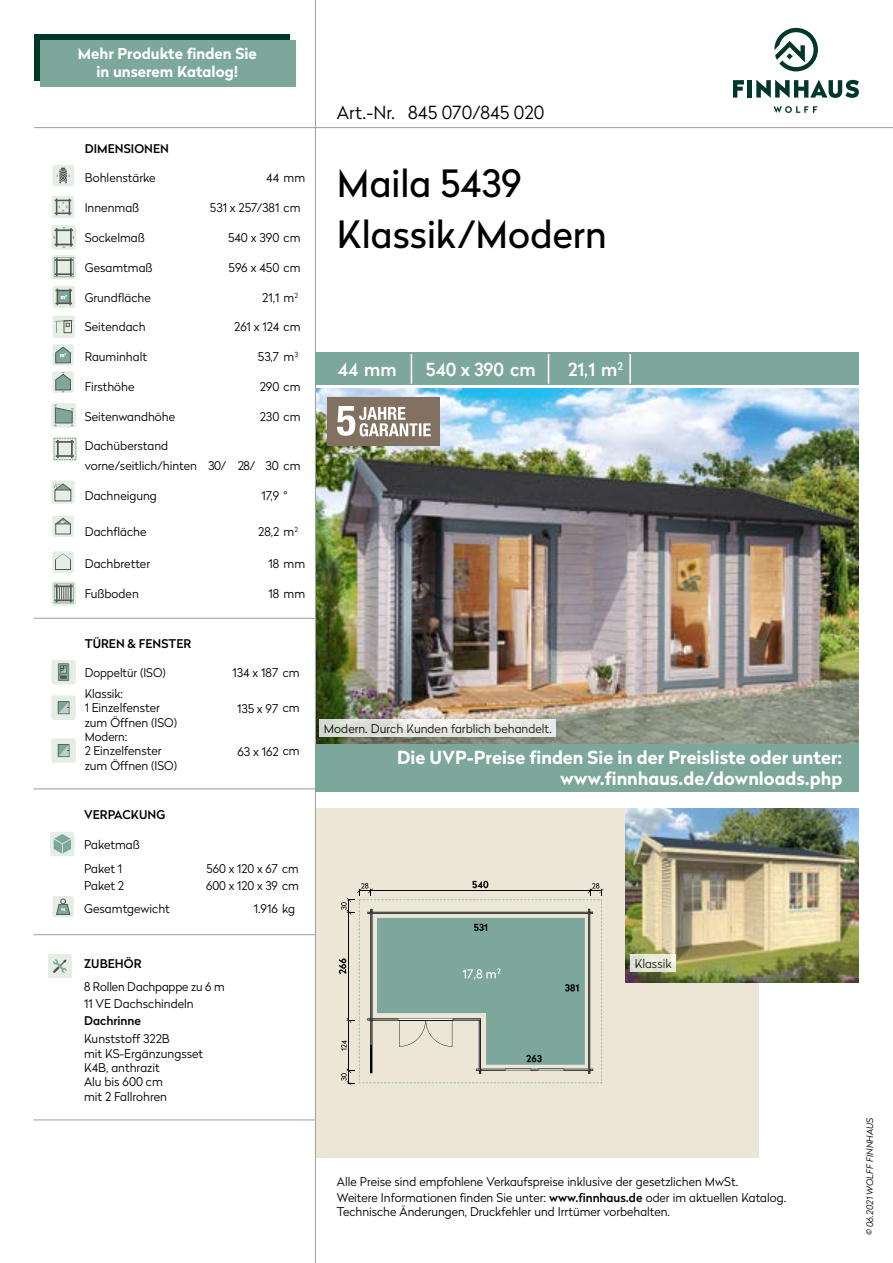
<style>
.page{position:relative;width:893px;height:1263px;background:#fff}
.page>*{position:absolute;margin:0;border:0;box-sizing:border-box;transform-origin:0 0}
.t1{font:37.5px/51px "Radikal";color:#000}
.t2{font:700 18px/21.6px "Radikal";color:#fff;text-align:right}
.t3{font:300 18px "Radikal";color:#000}
.t4{font:500 18px "Radikal";color:#fff}
.t5{font:700 15px/18px "Radikal";color:#fff;text-align:center}
.t6{font:300 12px/14.4px "Radikal";color:#000}
.t7{font:500 12px "Radikal";letter-spacing:.005em;color:#000}
.t8{font:italic 300 9px "Radikal";color:#000}
.s1{font-weight:500}
</style>
<div class="page">
<div style="left:34px;top:34px;width:255px;height:46px;background:#00372a"></div>
<hr style="left:316px;top:127px;width:577px;height:1px;background:#9d9d9c">
<hr style="left:315px;top:0;width:1px;height:1263px;background:#9d9d9c">
<div style="left:40px;top:41px;width:255px;height:46px;background:#7ea79b"></div>
<div style="left:316px;top:808px;width:442px;height:350px;background:#ebe6d6"></div>
<div style="left:315px;top:352px;width:544px;height:32px;background:#7ea79b"></div>
<img style="left:316px;top:388px;width:543px;height:356px">
<div style="left:328px;top:397px;width:112px;height:48px;background:#827060"></div>
<svg style="left:337px;top:406px;width:94px;height:30px"></svg>
<div style="left:52px;top:660px;width:24px;height:24px;background:#e4eee4;border-radius:3px"></div>
<svg style="left:58px;top:663px;width:11px;height:18px"></svg>
<div style="left:52px;top:695px;width:24px;height:25px;background:#e4eee4;border-radius:3px"></div>
<svg style="left:58px;top:701px;width:12px;height:13px"></svg>
<div style="left:52px;top:738px;width:24px;height:25px;background:#e4eee4;border-radius:3px"></div>
<svg style="left:58px;top:744px;width:12px;height:13px"></svg>
<div style="left:52px;top:165px;width:22px;height:21px;background:#e4eee4;border-radius:2px"></div>
<svg style="left:57px;top:168px;width:13px;height:15px"></svg>
<div style="left:52px;top:196px;width:22px;height:22px;background:#e4eee4;border-radius:2px"></div>
<svg style="left:55px;top:199px;width:16px;height:16px"></svg>
<div style="left:51px;top:225px;width:25px;height:25px;background:#e4eee4;border-radius:3px"></div>
<svg style="left:54px;top:227px;width:20px;height:21px"></svg>
<div style="left:52px;top:255px;width:24px;height:24px;background:linear-gradient(to right,#d0e0d5,#d8e6db);border-radius:3px"></div>
<svg style="left:54px;top:257px;width:20px;height:20px"></svg>
<div style="left:53px;top:286px;width:22px;height:22px;background:#e4eee4;border-radius:2px"></div>
<svg style="left:55px;top:289px;width:17px;height:16px"></svg>
<div style="left:53px;top:316px;width:22px;height:22px;background:#e4eee4;border-radius:2px"></div>
<svg style="left:55px;top:320px;width:18px;height:13px"></svg>
<div style="left:64px;top:320px;width:8px;height:13px;border:1px solid #575756"></div>
<div style="left:52px;top:344px;width:22px;height:22px;background:#e4eee4;border-radius:2px"></div>
<svg style="left:55px;top:346px;width:16px;height:18px"></svg>
<div style="left:52px;top:372px;width:22px;height:21px;background:#e4eee4;border-radius:2px"></div>
<svg style="left:55px;top:372px;width:16px;height:20px"></svg>
<div style="left:51px;top:403px;width:25px;height:25px;background:#e4eee4;border-radius:3px"></div>
<svg style="left:54px;top:405px;width:20px;height:21px"></svg>
<svg style="left:53px;top:437px;width:24px;height:24px"></svg>
<svg style="left:54px;top:438px;width:23px;height:22px"></svg>
<div style="left:51px;top:480px;width:24px;height:24px;background:#e4eee4;border-radius:2px"></div>
<svg style="left:53px;top:483px;width:19px;height:19px"></svg>
<div style="left:52px;top:516px;width:22px;height:21px;background:#e4eee4;border-radius:2px"></div>
<svg style="left:55px;top:517px;width:16px;height:18px"></svg>
<div style="left:52px;top:551px;width:22px;height:22px;background:#e4eee4;border-radius:2px"></div>
<svg style="left:55px;top:553px;width:16px;height:17px"></svg>
<svg style="left:52px;top:581px;width:24px;height:25px"></svg>
<svg style="left:54px;top:583px;width:20px;height:20px"></svg>
<div style="left:48px;top:954px;width:24px;height:24px;background:#e4eee4;border-radius:3px"></div>
<svg style="left:53px;top:959px;width:14px;height:14px"></svg>
<div style="left:50px;top:832px;width:25px;height:24px;background:#e4eee4;border-radius:3px"></div>
<svg style="left:54px;top:834px;width:17px;height:19px"></svg>
<div style="left:53px;top:896px;width:21px;height:21px;background:#e4eee4;border-radius:2px"></div>
<svg style="left:56px;top:899px;width:15px;height:16px"></svg>
<hr style="left:411px;top:354px;width:1px;height:30px;background:#fff">
<hr style="left:548px;top:354px;width:1px;height:30px;background:#fff">
<hr style="left:629px;top:354px;width:2px;height:30px;background:#fff">
<hr style="left:34px;top:618px;width:282px;height:1px;background:#9d9d9c">
<hr style="left:34px;top:788px;width:282px;height:1px;background:#9d9d9c">
<hr style="left:33px;top:1119px;width:282px;height:1px;background:#9d9d9c">
<hr style="left:34px;top:127px;width:281px;height:1px;background:#9d9d9c">
<hr style="left:33px;top:934px;width:282px;height:1px;background:#9d9d9c">
<svg style="left:339px;top:881px;width:265px;height:204px"></svg>
<hr style="left:370px;top:1045px;width:2px;height:28px;background:#010202">
<img style="left:625px;top:808px;width:234px;height:174px">
<svg style="left:320px;top:720px;width:236px;height:17px;background:#e3e4e0"></svg>
<div style="left:630px;top:955px;width:46px;height:17px;background:linear-gradient(to right,#dee1d7,#f0f1e0)"></div>
<div style="left:316px;top:744px;width:543px;height:48px;background:#7ea79b"></div>
<svg style="left:774px;top:28px;width:44px;height:43px"></svg>
<svg style="left:773px;top:106px;width:44px;height:7px"></svg>
<svg style="left:733px;top:80px;width:11px;height:18px"></svg>
<hr style="left:748px;top:80px;width:4px;height:18px;background:#00372a">
<svg style="left:756px;top:80px;width:103px;height:18px"></svg>
<p class="t5" style="left:78px;top:44px;width:181px">Mehr Produkte finden Sie in unserem Katalog!</p>
<p class="t7" style="left:85px;top:140px;width:86px">DIMENSIONEN</p>
<p class="t6" style="left:85px;top:170px;width:72px">Bohlenstärke</p>
<p class="t6" style="left:266px;top:170px;width:40px">44 mm</p>
<p class="t6" style="left:85px;top:200px;width:56px">Innenmaß</p>
<p class="t6" style="left:210px;top:200px;width:92px">531 x 257/381 cm</p>
<p class="t6" style="left:85px;top:230px;width:62px">Sockelmaß</p>
<p class="t6" style="left:228px;top:230px;width:74px">540 x 390 cm</p>
<p class="t6" style="left:85px;top:260px;width:69px">Gesamtmaß</p>
<p class="t6" style="left:229px;top:260px;width:73px">596 x 450 cm</p>
<p class="t6" style="left:85px;top:289px;width:68px">Grundfläche</p>
<p class="t6" style="left:262px;top:289px;width:37px">21,1 m<sup>2</sup></p>
<p class="t6" style="left:85px;top:319px;width:62px">Seitendach</p>
<p class="t6" style="left:234px;top:319px;width:68px">261 x 124 cm</p>
<p class="t6" style="left:85px;top:349px;width:64px">Rauminhalt</p>
<p class="t6" style="left:258px;top:349px;width:42px">53,7 m<sup>3</sup></p>
<p class="t6" style="left:85px;top:379px;width:51px">Firsthöhe</p>
<p class="t6" style="left:260px;top:379px;width:42px">290 cm</p>
<p class="t6" style="left:85px;top:408px;width:92px">Seitenwandhöhe</p>
<p class="t6" style="left:260px;top:408px;width:42px">230 cm</p>
<p class="t6" style="left:85px;top:436px;width:217px;line-height:19.5px">Dachüberstand<br>vorne/seitlich/hinten 30/ 28/ 30 cm</p>
<p class="t6" style="left:85px;top:488px;width:74px">Dachneigung</p>
<p class="t6" style="left:261px;top:488px;width:28px">17,9 °</p>
<p class="t6" style="left:85px;top:523px;width:63px">Dachfläche</p>
<p class="t6" style="left:258px;top:523px;width:41px">28,2 m<sup>2</sup></p>
<p class="t6" style="left:85px;top:556px;width:67px">Dachbretter</p>
<p class="t6" style="left:269px;top:556px;width:38px">18 mm</p>
<p class="t6" style="left:85px;top:586px;width:56px">Fußboden</p>
<p class="t6" style="left:269px;top:586px;width:38px">18 mm</p>
<p class="t7" style="left:85px;top:635px;width:108px">TÜREN &amp; FENSTER</p>
<p class="t6" style="left:85px;top:665px;width:83px">Doppeltür (ISO)</p>
<p class="t6" style="left:233px;top:665px;width:69px">134 x 187 cm</p>
<p class="t6" style="left:85px;top:686px;width:94px">Klassik:<br>1 Einzelfenster zum Öffnen (ISO)</p>
<p class="t6" style="left:237px;top:700px;width:64px">135 x 97 cm</p>
<p class="t6" style="left:85px;top:729px;width:94px">Modern:<br>2 Einzelfenster zum Öffnen (ISO)</p>
<p class="t7" style="left:84px;top:806px;width:83px">VERPACKUNG</p>
<p class="t6" style="left:84px;top:832px;width:57px;line-height:23.4px">Paketmaß<br>Paket 1</p>
<p class="t6" style="left:237px;top:743px;width:64px">63 x 162 cm</p>
<p class="t6" style="left:207px;top:860px;width:93px">560 x 120 x 67 cm</p>
<p class="t6" style="left:84px;top:877px;width:42px">Paket 2</p>
<p class="t6" style="left:206px;top:877px;width:94px">600 x 120 x 39 cm</p>
<p class="t6" style="left:84px;top:901px;width:87px">Gesamtgewicht</p>
<p class="t6" style="left:254px;top:901px;width:43px">1.916 kg</p>
<p class="t7" style="left:84px;top:955px;width:59px">ZUBEHÖR</p>
<p class="t6" style="left:84px;top:978px;width:142px;line-height:17px">8 Rollen Dachpappe zu 6 m<br>11 VE Dachschindeln</p>
<p class="t7" style="left:84px;top:1012px;width:59px">Dachrinne</p>
<p class="t6" style="left:84px;top:1030px;width:121px">Kunststoff 322B<br>mit KS-Ergänzungsset<br>K4B, anthrazit<br>Alu bis 600 cm<br>mit 2 Fallrohren</p>
<h2 class="t3" style="left:337px;top:100px;width:209px">Art.-Nr. 845 070/845 020</h2>
<h1 class="t1" style="left:337px;top:156px;width:271px">Maila 5439<br>Klassik/Modern</h1>
<h2 class="t4" style="left:338px;top:356px;width:60px">44 mm</h2>
<h2 class="t4" style="left:426px;top:356px;width:111px">540 x 390 cm</h2>
<h2 class="t4" style="left:568px;top:356px;width:56px">21,1 m<sup>2</sup></h2>
<p class="t6" style="left:324px;top:721px;width:230px">Modern. Durch Kunden farblich behandelt.</p>
<h2 class="t2" style="left:397px;top:745px;width:447px">Die UVP-Preise finden Sie in der Preisliste oder unter: www.finnhaus.de/downloads.php</h2>
<p class="t6" style="left:635px;top:956px;width:38px">Klassik</p>
<p class="t6" style="left:337px;top:1174px;width:403px">Alle Preise sind empfohlene Verkaufspreise inklusive der gesetzlichen MwSt.</p>
<p class="t6" style="left:337px;top:1190px;width:451px">Weitere Informationen finden Sie unter: <span class="s1">www.finnhaus.de</span> oder im aktuellen Katalog.<br>Technische Änderungen, Druckfehler und Irrtümer vorbehalten.</p>
<p class="t8" style="left:864px;top:1235px;width:119px;rotate:-90deg">© 06.2021 WOLFF FINNHAUS</p>
</div>
